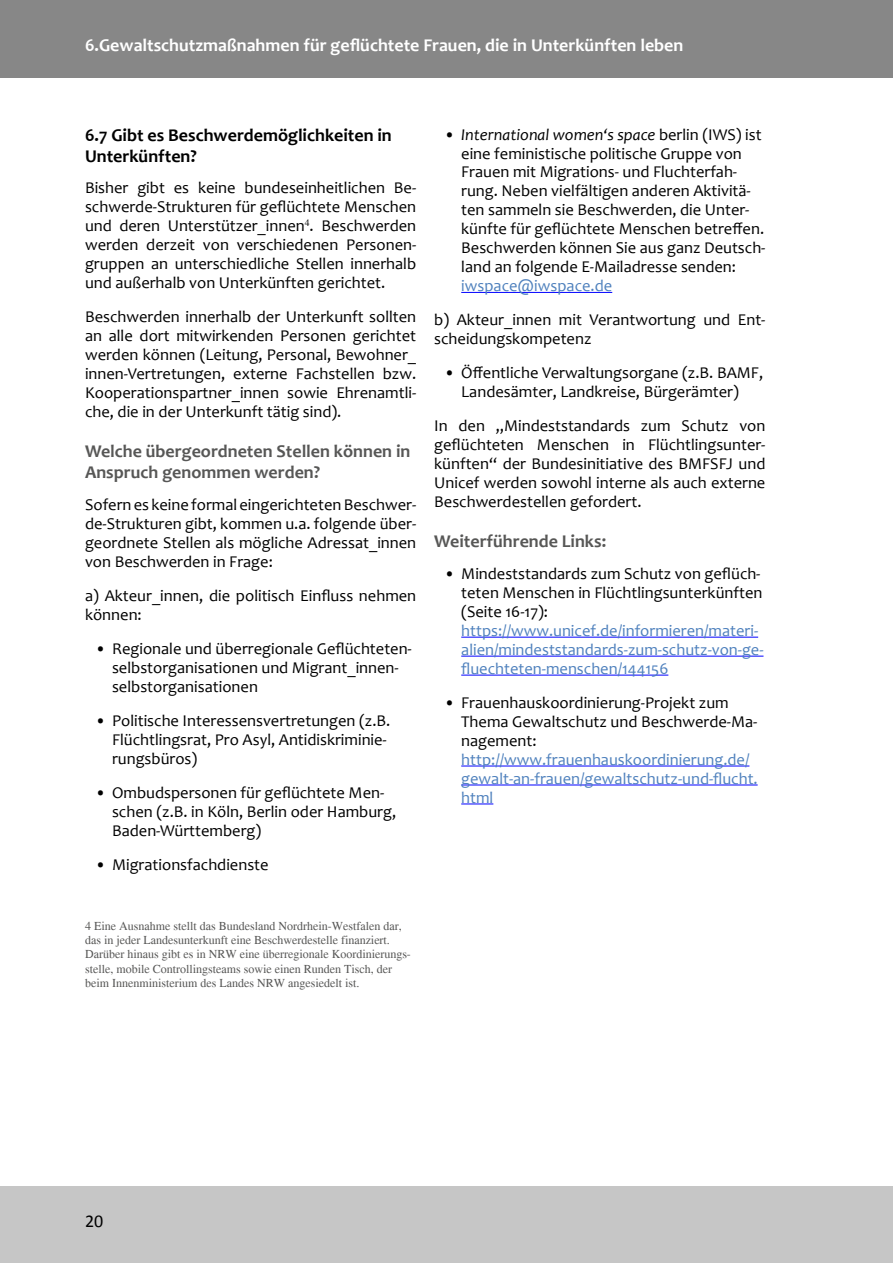
<style>
.page{position:relative;width:893px;height:1263px;background:#fff}
.page>*{position:absolute;margin:0;border:0;box-sizing:border-box;transform-origin:0 0}
.Heading_3{font:700 18px/21px "Candara";color:#575756}
.t1{font:700 18px "Candara";color:#fff}
.Heading_2{font:700 18px/21px "Candara";color:#000}
.t2{font:18px "Calibri";color:#000}
.t3{font:16.5px/19px "Candara";color:#000}
.t4{font:16.5px/18.9px "Candara";color:#4f81bd}
.Fußnote{font:12px/14.4px "Times";color:#575756}
.s1{font-style:italic}
.s2{color:#4f81bd}
.s3{color:#000}
</style>
<div class="page">
<div style="left:0;top:1186px;width:893px;height:77px;background:#c6c6c6"></div>
<div style="left:0;top:0;width:893px;height:78px;background:#878787"></div>
<hr style="left:461px;top:292px;width:151px;height:1px;background:#00f">
<hr style="left:461px;top:637px;width:297px;height:1px;background:#00f">
<hr style="left:461px;top:656px;width:302px;height:1px;background:#00f">
<hr style="left:461px;top:675px;width:207px;height:1px;background:#00f">
<hr style="left:461px;top:766px;width:288px;height:1px;background:#00f">
<hr style="left:461px;top:785px;width:297px;height:1px;background:#00f">
<hr style="left:461px;top:804px;width:32px;height:1px;background:#00f">
<p class="t1" style="left:85px;top:34px;width:600px">6.Gewaltschutzmaßnahmen für geflüchtete Frauen, die in Unterkünften leben</p>
<h2 class="Heading_2" style="left:85px;top:124px;width:308px">6.7 Gibt es Beschwerdemöglichkeiten in<br>Unterkünften?</h2>
<p class="t3" style="left:85px;top:178px;width:333px;text-align:justify">Bisher gibt es keine bundeseinheitlichen Be&shy;schwerde-Strukturen für geflüchtete Menschen und deren Unterstützer_innen<sup>4</sup>. Beschwerden werden derzeit von verschiedenen Personen&shy;gruppen an unterschiedliche Stellen innerhalb und außerhalb von Unterkünften gerichtet.</p>
<p class="t3" style="left:85px;top:307px;width:333px;text-align:justify">Beschwerden innerhalb der Unterkunft sollten an alle dort mitwirkenden Personen gerichtet werden können (Leitung, Personal, Bewohner_ innen-Vertretungen, externe Fachstellen bzw.<br>Kooperationspartner_innen sowie Ehrenamtli&shy;che, die in der Unterkunft tätig sind).</p>
<h3 class="Heading_3" style="left:85px;top:441px;width:327px">Welche übergeordneten Stellen können in<br>Anspruch genommen werden?</h3>
<p class="t3" style="left:85px;top:495px;width:333px;text-align:justify">Sofern es keine formal eingerichteten Beschwer&shy;de-Strukturen gibt, kommen u.a. folgende über&shy;geordnete Stellen als mögliche Adressat_innen von Beschwerden in Frage:</p>
<p class="t3" style="left:85px;top:586px;width:333px">a) Akteur_innen, die politisch Einfluss nehmen können:</p>
<p class="t3" style="left:112px;top:639px;width:301px;text-indent:-17px">• Regionale und überregionale Geflüchteten&shy;selbstorganisationen und Migrant_innen&shy;selbstorganisationen</p>
<p class="t3" style="left:112px;top:711px;width:280px;text-indent:-17px">• Politische Interessensvertretungen (z.B.<br>Flüchtlingsrat, Pro Asyl, Antidiskriminie&shy;rungsbüros)</p>
<p class="t3" style="left:112px;top:783px;width:286px;text-indent:-17px">• Ombudspersonen für geflüchtete Men&shy;schen (z.B. in Köln, Berlin oder Hamburg,<br>Baden-Württemberg)</p>
<p class="t3" style="left:95px;top:855px;width:175px">• Migrationsfachdienste</p>
<p class="t3" style="left:461px;top:124px;width:306px;text-indent:-17px">• <span class="s1">International women‘s space</span> berlin (IWS) ist eine feministische politische Gruppe von Frauen mit Migrations- und Fluchterfah&shy;rung. Neben vielfältigen anderen Aktivitä&shy;ten sammeln sie Beschwerden, die Unter&shy;künfte für geflüchtete Menschen betreffen.<br>Beschwerden können Sie aus ganz Deutsch&shy;land an folgende E-Mailadresse senden: <span class="s2">iwspace@iwspace.de</span></p>
<p class="t3" style="left:434px;top:310px;width:333px">b) Akteur_innen mit Verantwortung und Ent&shy;scheidungskompetenz</p>
<p class="t3" style="left:444px;top:363px;width:320px;text-align:center">• Öffentliche Verwaltungsorgane (z.B. BAMF,<br>Landesämter, Landkreise, Bürgerämter)</p>
<p class="t3" style="left:434px;top:416px;width:333px;text-align:justify">In den „Mindeststandards zum Schutz von geflüchteten Menschen in Flüchtlingsunter&shy;künften“ der Bundesinitiative des BMFSFJ und Unicef werden sowohl interne als auch externe Beschwerdestellen gefordert.</p>
<h3 class="Heading_3" style="left:434px;top:531px;width:173px">Weiterführende Links:</h3>
<p class="t4" style="left:461px;top:564px;width:304px;text-indent:-17px"><span class="s3">• Mindeststandards zum Schutz von geflüch&shy;teten Menschen in Flüchtlingsunterkünften (Seite 16-17): </span>https://www.unicef.de/informieren/materi&shy;alien/mindeststandards-zum-schutz-von-ge&shy;fluechteten-menschen/144156</p>
<p class="t4" style="left:461px;top:693px;width:298px;text-indent:-17px"><span class="s3">• Frauenhauskoordinierung-Projekt zum<br>Thema Gewaltschutz und Beschwerde-Ma&shy;nagement: </span>http://www.frauenhauskoordinierung.de/ gewalt-an-frauen/gewaltschutz-und-flucht. html</p>
<p class="Fußnote" style="left:85px;top:918px;width:327px">4 Eine Ausnahme stellt das Bundesland Nordrhein-Westfalen dar, das in jeder Landesunterkunft eine Beschwerdestelle finanziert.<br>Darüber hinaus gibt es in NRW eine überregionale Koordinierungs&shy;stelle, mobile Controllingsteams sowie einen Runden Tisch, der beim Innenministerium des Landes NRW angesiedelt ist.</p>
<p class="t2" style="left:85px;top:1208px;width:20px">20</p>
</div>
